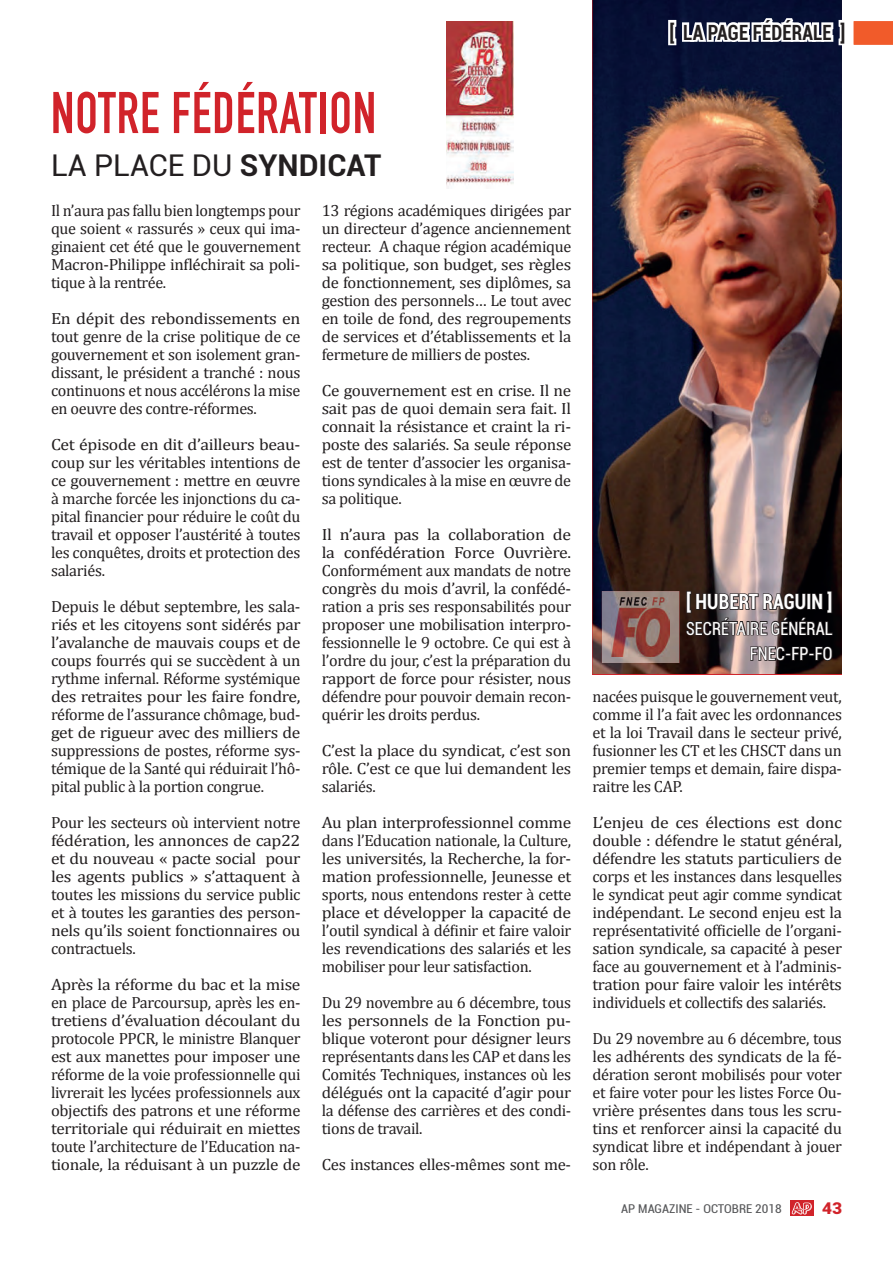
<style>
.page{position:relative;width:893px;height:1263px;background:#fff}
.page>*{position:absolute;margin:0;border:0;box-sizing:border-box;transform-origin:0 0}
.t1{font:700 57.75px "DIN Condensed";letter-spacing:.02em;color:#d1232a;scale:.91 1}
.t2{font:30px "Roboto";color:#231f20}
.t3{font:700 condensed 21px "Roboto";letter-spacing:.01em;color:#231f20;scale:.9 1}
.t4{font:700 condensed 21px "Roboto";letter-spacing:.01em;color:#fff;scale:.9 1}
.t5{font:condensed 18px/25.5px "Roboto";letter-spacing:.01em;color:#fff;text-align:right;scale:.9 1}
.t6{font:16.2px/18px "Cambria";letter-spacing:-.02em;color:#231f20;text-align:justify}
.t7{font:16.2px/18px "Cambria";letter-spacing:-.02em;color:#231f20;text-align:justify;scale:1.1 1}
.t8{font:16.2px/18px "Cambria";letter-spacing:-.02em;color:#231f20;text-align:justify;scale:1.08 1}
.t9{font:16.2px/18px "Cambria";letter-spacing:-.02em;color:#231f20;text-align:justify;scale:1.06 1}
.t10{font:16.2px/18px "Cambria";letter-spacing:-.02em;color:#231f20;text-align:justify;scale:1.07 1}
.t11{font:16.2px "Cambria";letter-spacing:-.02em;color:#231f20;scale:1.04 1}
.t12{font:900 16.2px "Roboto";color:#d1232a;scale:1.06 1}
.t13{font:condensed 12.15px "Roboto";color:#57585a;scale:1.06 1}
.s1{font-weight:700}
</style>
<div class="page">
<img style="left:592px;top:0;width:250px;height:674px">
<img style="left:602px;top:591px;width:77px;height:72px">
<img style="left:611px;top:598px;width:59px;height:58px">
<svg style="left:685px;top:586px;width:149px;height:52px"></svg>
<svg style="left:749px;top:644px;width:84px;height:19px"></svg>
<svg style="left:790px;top:1201px;width:23px;height:15px"></svg>
<svg style="left:792px;top:1202px;width:20px;height:12px"></svg>
<svg style="left:666px;top:0;width:227px;height:48px"></svg>
<img style="left:446px;top:21px;width:67px;height:166px">
<h1 class="t1" style="left:51px;top:74px;width:359px">NOTRE FÉDÉRATION</h1>
<h2 class="t2" style="left:51px;top:144px;width:332px">LA PLACE DU <span class="s1">SYNDICAT</span></h2>
<p class="t6" style="left:51px;top:201px;width:251px">Il n’aura pas fallu bien longtemps pour que soient « rassurés » ceux qui ima&shy;ginaient cet été que le gouvernement Macron-Philippe infléchirait sa poli&shy;tique à la rentrée.</p>
<p class="t7" style="left:51px;top:309px;width:228px">En dépit des rebondissements en tout genre de la crise politique de ce gouvernement et son isolement gran&shy;dissant, le président a tranché : nous continuons et nous accélérons la mise en oeuvre des contre-réformes.</p>
<p class="t7" style="left:51px;top:435px;width:228px">Cet épisode en dit d’ailleurs beau&shy;coup sur les véritables intentions de ce gouvernement : mettre en œuvre à marche forcée les injonctions du ca&shy;pital financier pour réduire le coût du travail et opposer l’austérité à toutes les conquêtes, droits et protection des salariés.</p>
<p class="t6" style="left:51px;top:597px;width:251px">Depuis le début septembre, les sala&shy;riés et les citoyens sont sidérés par l’avalanche de mauvais coups et de coups fourrés qui se succèdent à un rythme infernal. Réforme systémique des retraites pour les faire fondre, réforme de l’assurance chômage, bud&shy;get de rigueur avec des milliers de suppressions de postes, réforme sys&shy;témique de la Santé qui réduirait l’hô&shy;pital public à la portion congrue.</p>
<p class="t6" style="left:51px;top:813px;width:251px">Pour les secteurs où intervient notre fédération, les annonces de cap22 et du nouveau « pacte social pour les agents publics » s’attaquent à toutes les missions du service public et à toutes les garanties des person&shy;nels qu’ils soient fonctionnaires ou contractuels.</p>
<p class="t8" style="left:51px;top:975px;width:233px">Après la réforme du bac et la mise en place de Parcoursup, après les en&shy;tretiens d’évaluation découlant du protocole PPCR, le ministre Blanquer est aux manettes pour imposer une réforme de la voie professionnelle qui livrerait les lycées professionnels aux objectifs des patrons et une réforme territoriale qui réduirait en miettes toute l’architecture de l’Education na&shy;tionale, la réduisant à un puzzle de</p>
<p class="t6" style="left:322px;top:201px;width:251px">13 régions académiques dirigées par un directeur d’agence anciennement recteur. A chaque région académique sa politique, son budget, ses règles de fonctionnement, ses diplômes, sa gestion des personnels… Le tout avec en toile de fond, des regroupements de services et d’établissements et la fermeture de milliers de postes.</p>
<p class="t9" style="left:322px;top:381px;width:237px">Ce gouvernement est en crise. Il ne sait pas de quoi demain sera fait. Il connait la résistance et craint la ri&shy;poste des salariés. Sa seule réponse est de tenter d’associer les organisa&shy;tions syndicales à la mise en œuvre de sa politique.</p>
<p class="t7" style="left:322px;top:525px;width:228px">Il n’aura pas la collaboration de la confédération Force Ouvrière.<br>Conformément aux mandats de notre congrès du mois d’avril, la confédé&shy;ration a pris ses responsabilités pour proposer une mobilisation interpro&shy;fessionnelle le 9 octobre. Ce qui est à l’ordre du jour, c’est la préparation du rapport de force pour résister, nous défendre pour pouvoir demain recon&shy;quérir les droits perdus.</p>
<p class="t10" style="left:322px;top:741px;width:235px">C’est la place du syndicat, c’est son rôle. C’est ce que lui demandent les salariés.</p>
<p class="t8" style="left:322px;top:813px;width:233px">Au plan interprofessionnel comme dans l’Education nationale, la Culture, les universités, la Recherche, la for&shy;mation professionnelle, Jeunesse et sports, nous entendons rester à cette place et développer la capacité de l’outil syndical à définir et faire valoir les revendications des salariés et les mobiliser pour leur satisfaction.</p>
<p class="t6" style="left:322px;top:993px;width:251px">Du 29 novembre au 6 décembre, tous les personnels de la Fonction pu&shy;blique voteront pour désigner leurs représentants dans les CAP et dans les Comités Techniques, instances où les délégués ont la capacité d’agir pour la défense des carrières et des condi&shy;tions de travail.</p>
<p class="t11" style="left:322px;top:1155px;width:241px">Ces instances elles-mêmes sont me-</p>
<p class="t3" style="left:669px;top:17px;width:197px">[ LA PAGE FÉDÉRALE ]</p>
<p class="t4" style="left:686px;top:587px;width:164px">[ HUBERT RAGUIN ]</p>
<p class="t5" style="left:686px;top:615px;width:164px">SECRÉTAIRE GÉNÉRAL<br>FNEC-FP-FO</p>
<p class="t6" style="left:592px;top:687px;width:251px">nacées puisque le gouvernement veut, comme il l’a fait avec les ordonnances et la loi Travail dans le secteur privé, fusionner les CT et les CHSCT dans un premier temps et demain, faire dispa&shy;raitre les CAP.</p>
<p class="t7" style="left:592px;top:813px;width:228px">L’enjeu de ces élections est donc double : défendre le statut général, défendre les statuts particuliers de corps et les instances dans lesquelles le syndicat peut agir comme syndicat indépendant. Le second enjeu est la représentativité officielle de l’organi&shy;sation syndicale, sa capacité à peser face au gouvernement et à l’adminis&shy;tration pour faire valoir les intérêts individuels et collectifs des salariés.</p>
<p class="t6" style="left:592px;top:1029px;width:251px">Du 29 novembre au 6 décembre, tous les adhérents des syndicats de la fé&shy;dération seront mobilisés pour voter et faire voter pour les listes Force Ou&shy;vrière présentes dans tous les scru&shy;tins et renforcer ainsi la capacité du syndicat libre et indépendant à jouer son rôle.</p>
<p class="t13" style="left:621px;top:1201px;width:153px">AP MAGAZINE - OCTOBRE 2018</p>
<p class="t12" style="left:822px;top:1197px;width:20px">43</p>
</div>
